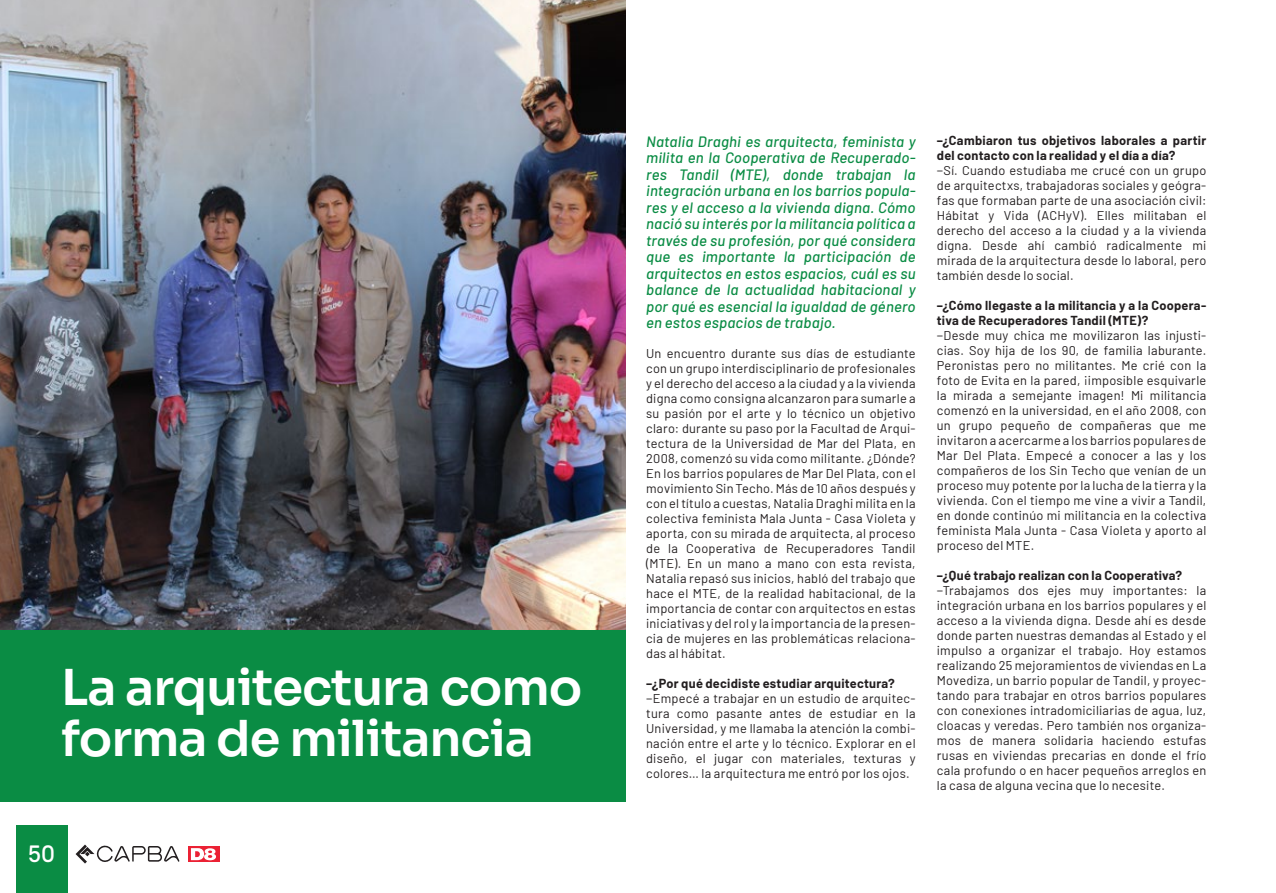
<style>
.page{position:relative;width:1276px;height:893px;background:#fff}
.page>*{position:absolute;margin:0;border:0;box-sizing:border-box;transform-origin:0 0}
.t1{font:600 49.5px/51.4px "Sora";letter-spacing:-.02em;color:#fff}
.t2{font:500 24px "Weissenhof Grotesk";color:#fff}
.t3{font:italic 500 15px/16.5px "Barlow";letter-spacing:.01em;color:#0a8c44;text-align:justify}
.t4{font:12.75px/15px "Barlow";letter-spacing:.02em;color:#231f20;text-align:justify}
.t5{font:700 12.75px/15px "Barlow";letter-spacing:.02em;color:#231f20}
</style>
<div class="page">
<div style="left:16px;top:826px;width:51px;height:67px;background:#0a8c44"></div>
<svg style="left:76px;top:845px;width:103px;height:18px"></svg>
<svg style="left:188px;top:846px;width:31px;height:16px"></svg>
<svg style="left:191px;top:848px;width:25px;height:12px"></svg>
<div style="left:0;top:629px;width:626px;height:173px;background:#0a8c44"></div>
<img style="left:0;top:0;width:626px;height:629px">
<h1 class="t1" style="left:61px;top:657px;width:523px">La arquitectura como forma de militancia</h1>
<h2 class="t2" style="left:28px;top:839px;width:28px">50</h2>
<p class="t3" style="left:646px;top:132px;width:271px">Natalia Draghi es arquitecta, feminista y milita en la Cooperativa de Recuperado&shy;res Tandil (MTE), donde trabajan la integración urbana en los barrios popula&shy;res y el acceso a la vivienda digna. Cómo nació su interés por la militancia política a través de su profesión, por qué considera que es importante la participación de arquitectos en estos espacios, cuál es su balance de la actualidad habitacional y por qué es esencial la igualdad de género en estos espacios de trabajo.</p>
<p class="t4" style="left:646px;top:345px;width:271px">Un encuentro durante sus días de estudiante con un grupo interdisciplinario de profesionales y el derecho del acceso a la ciudad y a la vivienda digna como consigna alcanzaron para sumarle a su pasión por el arte y lo técnico un objetivo claro: durante su paso por la Facultad de Arqui&shy;tectura de la Universidad de Mar del Plata, en 2008, comenzó su vida como militante. ¿Dónde?<br>En los barrios populares de Mar Del Plata, con el movimiento Sin Techo. Más de 10 años después y con el título a cuestas, Natalia Draghi milita en la colectiva feminista Mala Junta - Casa Violeta y aporta, con su mirada de arquitecta, al proceso de la Cooperativa de Recuperadores Tandil (MTE). En un mano a mano con esta revista, Natalia repasó sus inicios, habló del trabajo que hace el MTE, de la realidad habitacional, de la importancia de contar con arquitectos en estas iniciativas y del rol y la importancia de la presen&shy;cia de mujeres en las problemáticas relaciona&shy;das al hábitat.</p>
<p class="t5" style="left:646px;top:675px;width:250px">−¿Por qué decidiste estudiar arquitectura?</p>
<p class="t4" style="left:646px;top:690px;width:271px">−Empecé a trabajar en un estudio de arquitec&shy;tura como pasante antes de estudiar en la Universidad, y me llamaba la atención la combi&shy;nación entre el arte y lo técnico. Explorar en el diseño, el jugar con materiales, texturas y colores… la arquitectura me entró por los ojos.</p>
<p class="t5" style="left:937px;top:132px;width:271px">−¿Cambiaron tus objetivos laborales a partir del contacto con la realidad y el día a día?</p>
<p class="t4" style="left:937px;top:162px;width:271px">−Sí. Cuando estudiaba me crucé con un grupo de arquitectxs, trabajadoras sociales y geógra&shy;fas que formaban parte de una asociación civil:<br>Hábitat y Vida (ACHyV). Elles militaban el derecho del acceso a la ciudad y a la vivienda digna. Desde ahí cambió radicalmente mi mirada de la arquitectura desde lo laboral, pero también desde lo social.</p>
<p class="t5" style="left:937px;top:297px;width:271px">−¿Cómo llegaste a la militancia y a la Coopera&shy;tiva de Recuperadores Tandil (MTE)?</p>
<p class="t4" style="left:937px;top:327px;width:271px">−Desde muy chica me movilizaron las injusti&shy;cias. Soy hija de los 90, de familia laburante.<br>Peronistas pero no militantes. Me crié con la foto de Evita en la pared, ¡imposible esquivarle la mirada a semejante imagen! Mi militancia comenzó en la universidad, en el año 2008, con un grupo pequeño de compañeras que me invitaron a acercarme a los barrios populares de Mar Del Plata. Empecé a conocer a las y los compañeros de los Sin Techo que venían de un proceso muy potente por la lucha de la tierra y la vivienda. Con el tiempo me vine a vivir a Tandil, en donde continúo mi militancia en la colectiva feminista Mala Junta - Casa Violeta y aporto al proceso del MTE.</p>
<p class="t5" style="left:937px;top:567px;width:247px">−¿Qué trabajo realizan con la Cooperativa?</p>
<p class="t4" style="left:937px;top:582px;width:271px">−Trabajamos dos ejes muy importantes: la integración urbana en los barrios populares y el acceso a la vivienda digna. Desde ahí es desde donde parten nuestras demandas al Estado y el impulso a organizar el trabajo. Hoy estamos realizando 25 mejoramientos de viviendas en La Movediza, un barrio popular de Tandil, y proyec&shy;tando para trabajar en otros barrios populares con conexiones intradomiciliarias de agua, luz, cloacas y veredas. Pero también nos organiza&shy;mos de manera solidaria haciendo estufas rusas en viviendas precarias en donde el frío cala profundo o en hacer pequeños arreglos en la casa de alguna vecina que lo necesite.</p>
</div>
